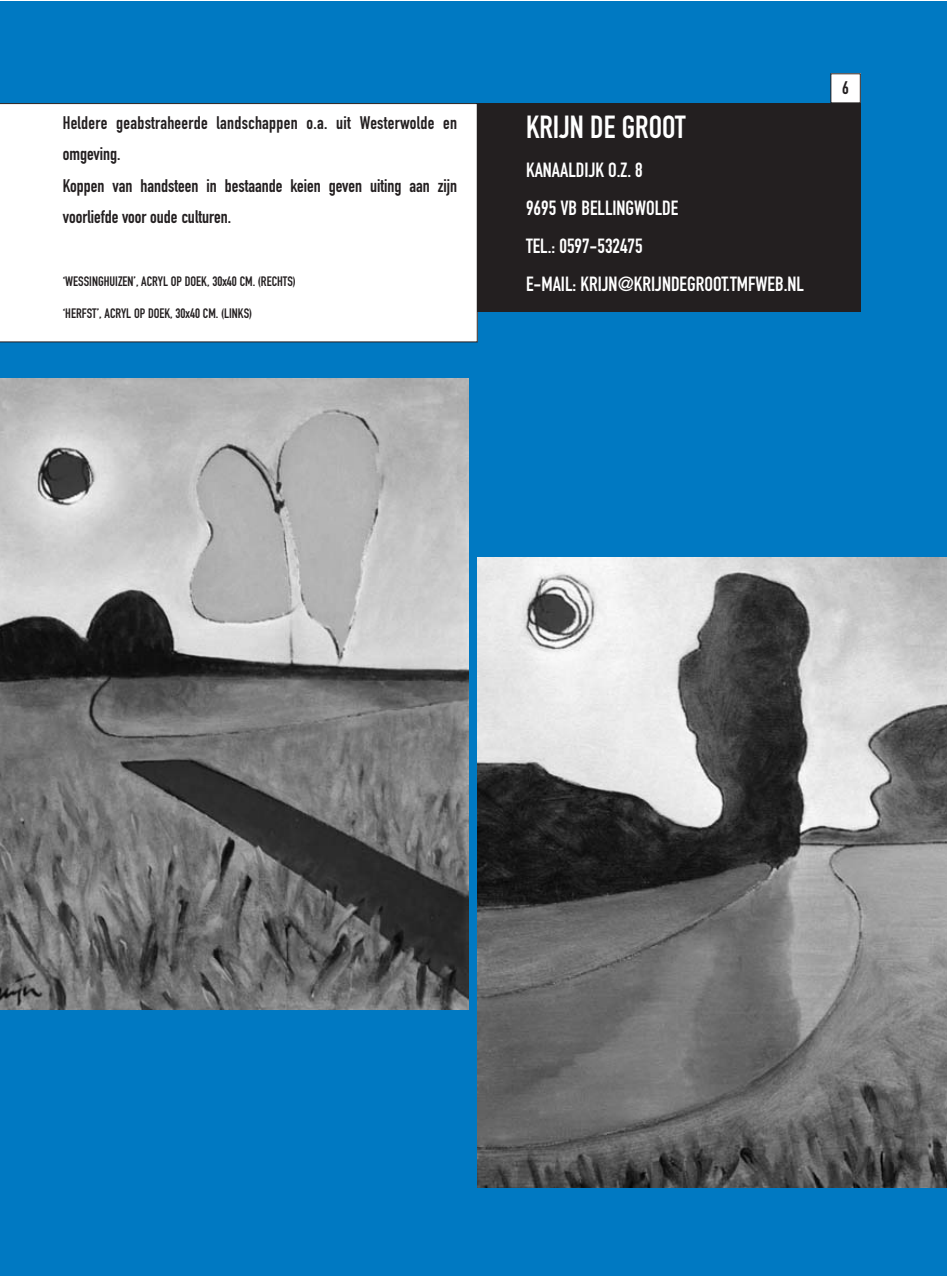
<style>
.page{position:relative;width:948px;height:1276px;background:#fff}
.page>*{position:absolute;margin:0;border:0;box-sizing:border-box;transform-origin:0 0}
.t1{font:31.5px "DIN Engschrift";color:#fff}
.t2{font:20.25px/38.2px "DIN Engschrift";color:#fff}
.t3{font:18px/31.5px "DIN Engschrift";color:#231f20}
.t4{font:13.5px "DIN Engschrift";color:#231f20}
</style>
<div class="page">
<div style="left:0;top:1px;width:946px;height:1275px;background:#0079c2"></div>
<div style="left:0;top:104px;width:477px;height:238px;background:#fff"></div>
<div style="left:0;top:103px;width:477px;height:239px;border:1px solid #231f20"></div>
<div style="left:477px;top:103px;width:383px;height:208px;background:#231f20"></div>
<div style="left:830px;top:74px;width:30px;height:29px;background:#fff"></div>
<img style="left:0;top:379px;width:468px;height:630px">
<img style="left:477px;top:557px;width:469px;height:630px">
<p class="t3" style="left:63px;top:108px;width:396px">Heldere geabstraheerde landschappen o.a. uit Westerwolde en omgeving.<br>Koppen van handsteen in bestaande keien geven uiting aan zijn voorliefde voor oude culturen.</p>
<p class="t4" style="left:63px;top:277px;width:234px">‘WESSINGHUIZEN’, ACRYL OP DOEK, 30x40 CM. (RECHTS)</p>
<p class="t4" style="left:63px;top:308px;width:191px">‘HERFST’, ACRYL OP DOEK, 30x40 CM. (LINKS)</p>
<h1 class="t1" style="left:526px;top:116px;width:161px">KRIJN DE GROOT</h1>
<p class="t2" style="left:526px;top:152px;width:279px">KANAALDIJK O.Z. 8<br>9695 VB BELLINGWOLDE<br>TEL.: 0597-532475<br>E-MAIL: KRIJN@KRIJNDEGROOT.TMFWEB.NL</p>
<p class="t3" style="left:841px;top:74px;width:8px">6</p>
</div>
